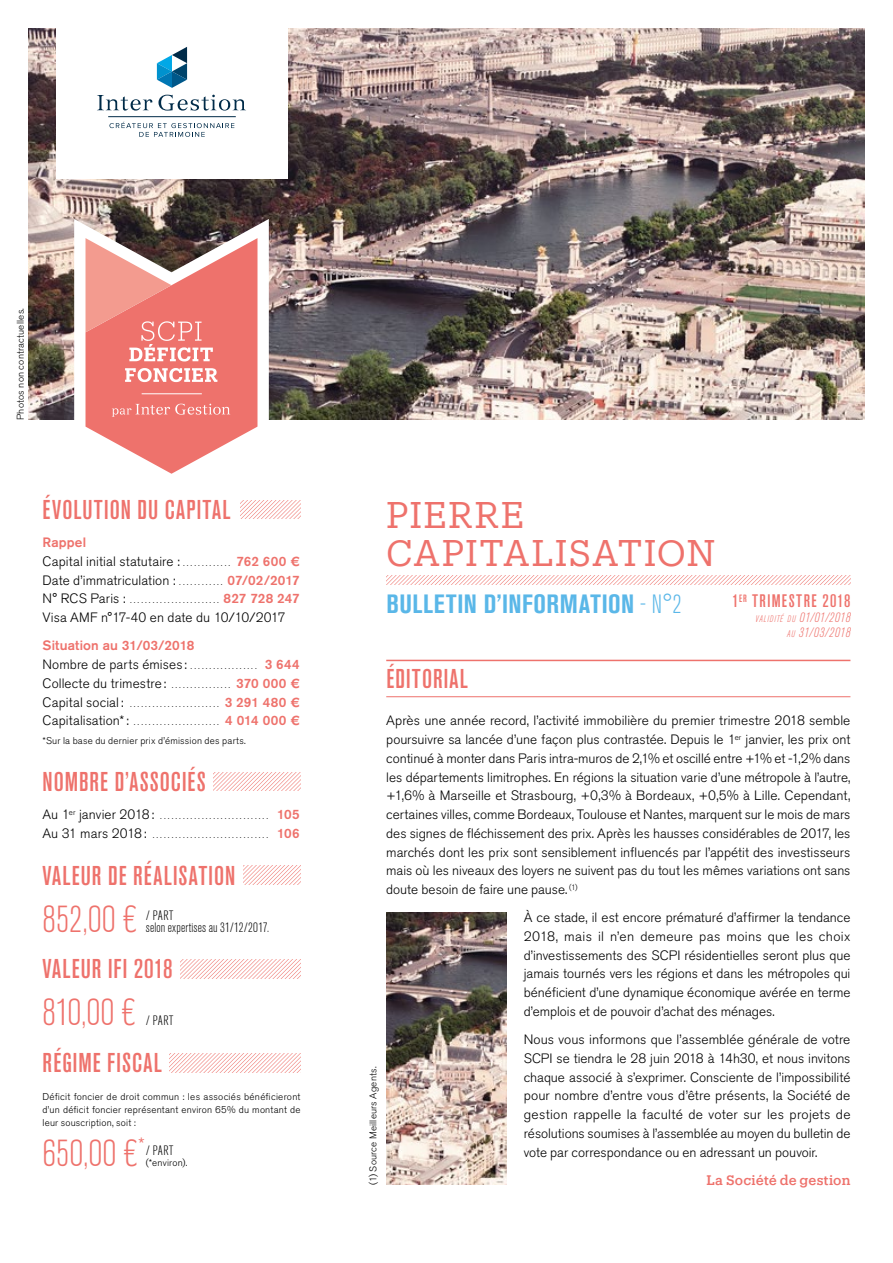
<style>
.page{position:relative;width:893px;height:1263px;background:#fff}
.page>*{position:absolute;margin:0;border:0;box-sizing:border-box;transform-origin:0 0}
.t1{font:300 condensed 37.5px "Akzidenz Grotesk Pro";letter-spacing:.01em;color:#ee726c}
.t2{font:36.15px/37.5px "Produkt Web";letter-spacing:.025em;color:#ee726c}
.t3{font:500 condensed 27px "Akzidenz Grotesk Pro";letter-spacing:.04em;color:#ee726c}
.t4{font:700 condensed 26.25px "Akzidenz Grotesk Pro";letter-spacing:.015em;color:#5ab7e8}
.t5{font:500 condensed 18px "Akzidenz Grotesk Pro";letter-spacing:.08em;color:#ee726c}
.t6{font:300 13.5px/18.8px "Akzidenz Grotesk Pro";letter-spacing:.005em;color:#000;text-align:justify}
.t7{font:300 condensed 13.5px/12px "Akzidenz Grotesk Pro";letter-spacing:.015em;color:#000}
.t8{font:500 13.5px "Produkt Web";letter-spacing:.005em;color:#ee726c}
.t9{font:italic 300 condensed 13.5px "Akzidenz Grotesk Pro";letter-spacing:.045em;color:#ee726c}
.t10{font:300 9.75px/12.8px "Akzidenz Grotesk Pro";letter-spacing:.02em;color:#000;text-align:justify}
.t11{font:italic 300 condensed 9.45px "Akzidenz Grotesk Pro";letter-spacing:.085em;color:#ee726c}
.t12{font:300 expanded 9px/18.8px "Akzidenz Grotesk Pro";color:#000}
.s1{font-weight:500;color:#ee726c}
.s2{font-stretch:expanded;font-size:9px}
.s3{font-stretch:normal;font-size:13.5px}
.s4{font-weight:500;font-stretch:normal;font-size:13.5px;color:#ee726c}
.s5{font-weight:300}
.s6{font-size:13.5px}
.s7{font-size:9.45px}
</style>
<div class="page">
<img style="left:28px;top:28px;width:837px;height:392px">
<svg style="left:74px;top:219px;width:195px;height:208px"></svg>
<svg style="left:86px;top:238px;width:171px;height:236px"></svg>
<div style="left:56px;top:0;width:231px;height:178px;background:#fff"></div>
<svg style="left:157px;top:47px;width:30px;height:41px"></svg>
<hr style="left:108px;top:116px;width:128px;height:1px;background:#002b48">
<svg style="left:97px;top:95px;width:55px;height:16px"></svg>
<svg style="left:158px;top:95px;width:88px;height:16px"></svg>
<svg style="left:109px;top:122px;width:125px;height:15px"></svg>
<hr style="left:386px;top:696px;width:464px;height:1px;background:#ee726c">
<hr style="left:386px;top:660px;width:464px;height:1px;background:#ee726c">
<img style="left:386px;top:913px;width:121px;height:272px">
<svg style="left:240px;top:500px;width:60px;height:19px"></svg>
<svg style="left:214px;top:772px;width:86px;height:19px"></svg>
<svg style="left:243px;top:866px;width:57px;height:19px"></svg>
<svg style="left:181px;top:960px;width:119px;height:18px"></svg>
<svg style="left:169px;top:1053px;width:131px;height:19px"></svg>
<svg style="left:386px;top:575px;width:464px;height:10px"></svg>
<p class="t10" style="left:14px;top:420px;width:113px;rotate:-90deg">Photos non contractuelles.</p>
<h3 class="t3" style="left:43px;top:492px;width:189px">ÉVOLUTION DU CAPITAL</h3>
<p class="t6" style="left:43px;top:533px;width:259px;text-align:left"><span class="s1">Rappel<br></span>Capital initial statutaire : <span class="s2">.............</span> <span class="s1">762 600 €<br></span>Date d’immatriculation : <span class="s2">............</span> <span class="s1">07/02/2017</span></p>
<p class="t12" style="left:43px;top:591px;width:259px"><span class="s3">N° RCS Paris :</span> ........................ <span class="s4">827 728 247</span></p>
<p class="t6" style="left:43px;top:608px;width:245px">Visa AMF n°17-40 en date du 10/10/2017</p>
<p class="t6" style="left:43px;top:636px;width:259px;text-align:left"><span class="s1">Situation au 31/03/2018<br></span>Nombre de parts émises: <span class="s2">..................</span> <span class="s1">3 644<br></span>Collecte du trimestre: <span class="s2">................</span> <span class="s1">370 000 €</span></p>
<p class="t12" style="left:43px;top:694px;width:259px"><span class="s3">Capital social:</span> ........................ <span class="s4">3 291 480 €<br></span><span class="s3">Capitalisation*:</span> ....................... <span class="s4">4 014 000 €</span></p>
<p class="t10" style="left:43px;top:734px;width:205px">*Sur la base du dernier prix d’émission des parts.</p>
<h3 class="t3" style="left:43px;top:764px;width:165px">NOMBRE D’ASSOCIÉS</h3>
<p class="t12" style="left:43px;top:806px;width:259px"><span class="s3">Au 1</span><sup>er</sup> <span class="s3">janvier 2018:</span> ............................. <span class="s4">105<br></span><span class="s3">Au 31 mars 2018:</span> ............................... <span class="s4">106</span></p>
<h3 class="t3" style="left:43px;top:858px;width:194px">VALEUR DE RÉALISATION</h3>
<h1 class="t1" style="left:43px;top:894px;width:96px">852,00 €</h1>
<p class="t7" style="left:146px;top:908px;width:125px">/ PART<br>selon expertises au 31/12/2017.</p>
<h3 class="t3" style="left:43px;top:951px;width:132px">VALEUR IFI 2018</h3>
<h1 class="t1" style="left:43px;top:988px;width:95px">810,00 €</h1>
<p class="t7" style="left:146px;top:1014px;width:29px">/ PART</p>
<h3 class="t3" style="left:43px;top:1045px;width:120px">RÉGIME FISCAL</h3>
<p class="t10" style="left:43px;top:1090px;width:259px">Déficit foncier de droit commun : les associés bénéficieront d’un déficit foncier représentant environ 65% du montant de leur souscription, soit :</p>
<h1 class="t1" style="left:43px;top:1128px;width:104px">650,00 €<sup>*</sup></h1>
<p class="t7" style="left:146px;top:1144px;width:29px">/ PART</p>
<p class="t10" style="left:146px;top:1156px;width:43px">(*environ).</p>
<h2 class="t2" style="left:386px;top:495px;width:331px">PIERRE<br>CAPITALISATION</h2>
<h3 class="t4" style="left:386px;top:587px;width:297px">BULLETIN D’INFORMATION <span class="s5">- N°2</span></h3>
<h3 class="t5" style="left:732px;top:589px;width:120px">1<sup>ER</sup> TRIMESTRE 2018</h3>
<p class="t11" style="left:755px;top:612px;width:97px">VALIDITÉ DU <span class="s6">01/01/2018</span></p>
<p class="t9" style="left:787px;top:623px;width:65px"><span class="s7">AU</span> 31/03/2018</p>
<h3 class="t3" style="left:386px;top:661px;width:83px">ÉDITORIAL</h3>
<p class="t6" style="left:386px;top:711px;width:466px">Après une année record, l’activité immobilière du premier trimestre 2018 semble poursuivre sa lancée d’une façon plus contrastée. Depuis le 1<sup>er</sup> janvier, les prix ont continué à monter dans Paris intra-muros de 2,1% et oscillé entre +1% et -1,2% dans les départements limitrophes. En régions la situation varie d’une métropole à l’autre, +1,6% à Marseille et Strasbourg, +0,3% à Bordeaux, +0,5% à Lille. Cependant, certaines villes, comme Bordeaux, Toulouse et Nantes, marquent sur le mois de mars des signes de fléchissement des prix. Après les hausses considérables de 2017, les marchés dont les prix sont sensiblement influencés par l’appétit des investisseurs mais où les niveaux des loyers ne suivent pas du tout les mêmes variations ont sans doute besoin de faire une pause. <sup>(1)</sup></p>
<p class="t6" style="left:524px;top:908px;width:328px">À ce stade, il est encore prématuré d’affirmer la tendance 2018, mais il n’en demeure pas moins que les choix d’investissements des SCPI résidentielles seront plus que jamais tournés vers les régions et dans les métropoles qui bénéficient d’une dynamique économique avérée en terme d’emplois et de pouvoir d’achat des ménages.</p>
<p class="t6" style="left:524px;top:1030px;width:328px">Nous vous informons que l’assemblée générale de votre SCPI se tiendra le 28 juin 2018 à 14h30, et nous invitons chaque associé à s’exprimer. Consciente de l’impossibilité pour nombre d’entre vous d’être présents, la Société de gestion rappelle la faculté de voter sur les projets de résolutions soumises à l’assemblée au moyen du bulletin de vote par correspondance ou en adressant un pouvoir.</p>
<p class="t8" style="left:707px;top:1170px;width:145px">La Société de gestion</p>
<p class="t10" style="left:367px;top:1185px;width:120px;rotate:-90deg">(1) Source Meilleurs Agents.</p>
</div>
